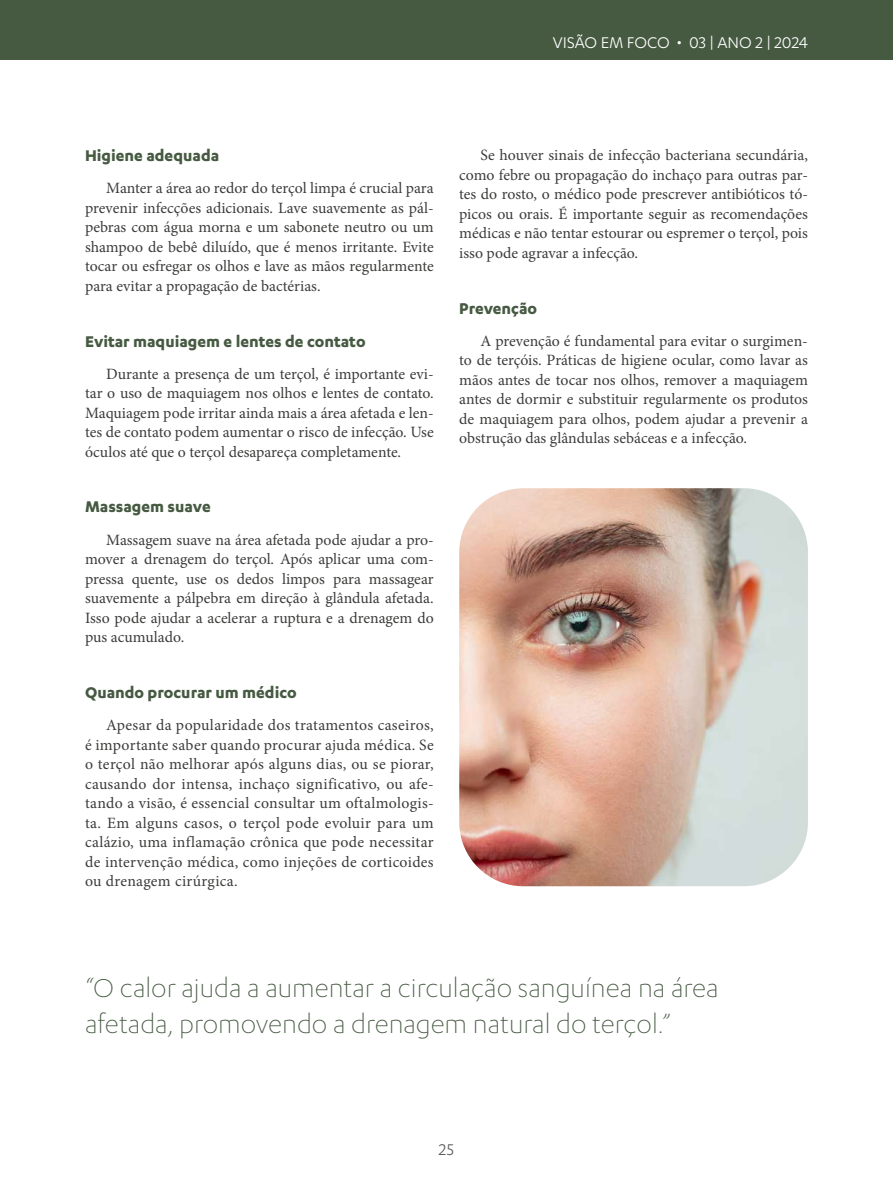
<style>
.page{position:relative;width:893px;height:1191px;background:#fff}
.page>*{position:absolute;margin:0;border:0;box-sizing:border-box;transform-origin:0 0}
.t1{font:300 30px/36px "Karbon";color:#465a42}
.t2{font:700 18px "Karbon";color:#465a42}
.t3{font:18px "Karbon";color:#fff}
.t4{font:18px "Karbon";color:#575756}
.t5{font:15.75px/19.5px "Minion Pro";color:#3c3c3b;text-align:justify}
</style>
<div class="page">
<div style="left:0;top:0;width:893px;height:60px;background:#465a42"></div>
<img style="left:459px;top:488px;width:349px;height:398px">
<p class="t3" style="left:553px;top:33px;width:256px">VISÃO EM FOCO • 03 | ANO 2 | 2024</p>
<p class="t2" style="left:85px;top:145px;width:136px">Higiene adequada</p>
<p class="t5" style="left:85px;top:179px;width:350px;text-indent:21px">Manter a área ao redor do terçol limpa é crucial para prevenir infecções adicionais. Lave suavemente as pál&shy;pebras com água morna e um sabonete neutro ou um shampoo de bebê diluído, que é menos irritante. Evite tocar ou esfregar os olhos e lave as mãos regularmente para evitar a propagação de bactérias.</p>
<p class="t2" style="left:85px;top:331px;width:282px">Evitar maquiagem e lentes de contato</p>
<p class="t5" style="left:85px;top:364px;width:350px;text-indent:21px">Durante a presença de um terçol, é importante evi&shy;tar o uso de maquiagem nos olhos e lentes de contato.<br>Maquiagem pode irritar ainda mais a área afetada e len&shy;tes de contato podem aumentar o risco de infecção. Use óculos até que o terçol desapareça completamente.</p>
<p class="t2" style="left:85px;top:497px;width:127px">Massagem suave</p>
<p class="t5" style="left:85px;top:530px;width:350px;text-indent:21px">Massagem suave na área afetada pode ajudar a pro&shy;mover a drenagem do terçol. Após aplicar uma com&shy;pressa quente, use os dedos limpos para massagear suavemente a pálpebra em direção à glândula afetada.<br>Isso pode ajudar a acelerar a ruptura e a drenagem do pus acumulado.</p>
<p class="t2" style="left:85px;top:682px;width:213px">Quando procurar um médico</p>
<p class="t5" style="left:85px;top:715px;width:350px;text-indent:21px">Apesar da popularidade dos tratamentos caseiros, é importante saber quando procurar ajuda médica. Se o terçol não melhorar após alguns dias, ou se piorar, causando dor intensa, inchaço significativo, ou afe&shy;tando a visão, é essencial consultar um oftalmologis&shy;ta. Em alguns casos, o terçol pode evoluir para um calázio, uma inflamação crônica que pode necessitar de intervenção médica, como injeções de corticoides ou drenagem cirúrgica.</p>
<p class="t5" style="left:459px;top:146px;width:350px;text-indent:21px">Se houver sinais de infecção bacteriana secundária, como febre ou propagação do inchaço para outras par&shy;tes do rosto, o médico pode prescrever antibióticos tó&shy;picos ou orais. É importante seguir as recomendações médicas e não tentar estourar ou espremer o terçol, pois isso pode agravar a infecção.</p>
<p class="t2" style="left:459px;top:298px;width:79px">Prevenção</p>
<p class="t5" style="left:459px;top:331px;width:350px;text-indent:21px">A prevenção é fundamental para evitar o surgimen&shy;to de terçóis. Práticas de higiene ocular, como lavar as mãos antes de tocar nos olhos, remover a maquiagem antes de dormir e substituir regularmente os produtos de maquiagem para olhos, podem ajudar a prevenir a obstrução das glândulas sebáceas e a infecção.</p>
<h1 class="t1" style="left:85px;top:968px;width:635px">“O calor ajuda a aumentar a circulação sanguínea na área afetada, promovendo a drenagem natural do terçol.”</h1>
<p class="t4" style="left:439px;top:1139px;width:17px">25</p>
</div>
